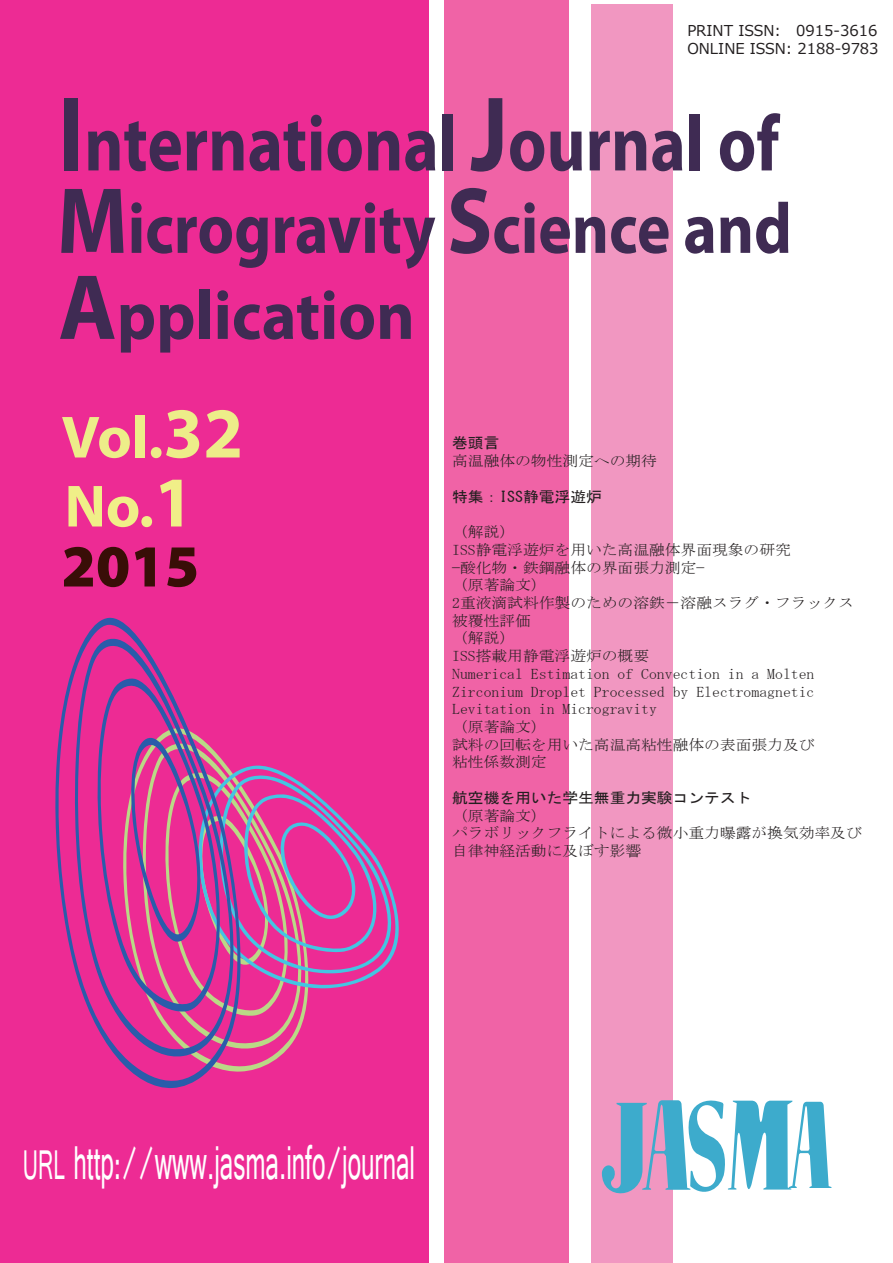
<style>
.page{position:relative;width:893px;height:1263px;background:#fff}
.page>*{position:absolute;margin:0;border:0;box-sizing:border-box;transform-origin:0 0}
.t1{font:700 79.35px "Myriad Pro";color:#3f2b53;scale:.84 1}
.t2{font:700 72px "Myriad Pro";color:#3f2b53;scale:.88 1}
.t3{font:700 69.15px "Myriad Pro";color:#3f2b53;scale:.95 1}
.t4{font:700 60px/69px "Myriad Pro";color:#eded89}
.t5{font:900 60px "Myriad Pro";color:#390e07}
.t6{font:51.15px "Raavi";color:#fff;scale:.52 1}
.t7{font:15px/18px "Meiryo";color:#231f20}
.t8{font:14.7px/17.7px "MS Mincho";color:#231f20;scale:1.07 1}
.t9{font:14.7px "MS Gothic";color:#231f20;scale:1.07 1}
.s1{font-size:107.25px}
.s2{font-size:94.8px}
.s3{font-size:93.45px}
.s4{font-size:72px}
.s5{color:#f0ef88}
.s6{font-size:72px;color:#f0ef88}
.s7{font-size:44.7px}
</style>
<div class="page">
<div style="left:444px;top:0;width:125px;height:1263px;background:#f063a6"></div>
<div style="left:0;top:0;width:428px;height:1263px;background:#ed2b94"></div>
<div style="left:591px;top:4px;width:81px;height:1259px;background:#f197c1"></div>
<svg style="left:602px;top:1098px;width:229px;height:104px"></svg>
<svg style="left:250px;top:1018px;width:54px;height:53px"></svg>
<svg style="left:250px;top:765px;width:149px;height:253px"></svg>
<svg style="left:55px;top:617px;width:195px;height:472px"></svg>
<p class="t7" style="left:687px;top:22px;width:206px">PRINT ISSN: 0915-3616　<br>ONLINE ISSN: 2188-9783</p>
<h1 class="t1" style="left:58px;top:92px;width:859px"><span class="s1">I</span>nternational <span class="s1">J</span>ournal of</h1>
<h2 class="t2" style="left:57px;top:182px;width:836px"><span class="s2">M</span>icrogravity <span class="s2">S</span>cience and</h2>
<h3 class="t3" style="left:58px;top:271px;width:376px"><span class="s3">A</span>pplication</h3>
<h3 class="t4" style="left:62px;top:401px;width:183px">Vol.<span class="s4">32<br></span><span class="s5">No.</span><span class="s6">1</span></h3>
<h3 class="t5" style="left:62px;top:526px;width:139px">2015</h3>
<p class="t9" style="left:452px;top:436px;width:46px">巻頭言</p>
<p class="t8" style="left:452px;top:452px;width:193px">高温融体の物性測定への期待</p>
<p class="t9" style="left:452px;top:489px;width:141px">特集：ISS静電浮遊炉</p>
<p class="t8" style="left:452px;top:523px;width:377px">（解説）<br>ISS静電浮遊炉を用いた高温融体界面現象の研究<br>−酸化物・鉄鋼融体の界面張力測定−<br>（原著論文）<br>2重液滴試料作製のための溶鉄－溶融スラグ・フラックス被覆性評価<br>（解説）<br>ISS搭載用静電浮遊炉の概要<br>Numerical Estimation of Convection in a Molten<br>Zirconium Droplet Processed by Electromagnetic<br>Levitation in Microgravity<br>（原著論文）<br>試料の回転を用いた高温高粘性融体の表面張力及び<br>粘性係数測定</p>
<p class="t9" style="left:452px;top:790px;width:281px">航空機を用いた学生無重力実験コンテスト</p>
<p class="t8" style="left:452px;top:806px;width:384px">（原著論文）<br>パラボリックフライトによる微小重力曝露が換気効率及び自律神経活動に及ぼす影響</p>
<h3 class="t6" style="left:23px;top:1132px;width:755px"><span class="s7">URL</span> http://www.jasma.info/journal</h3>
</div>
